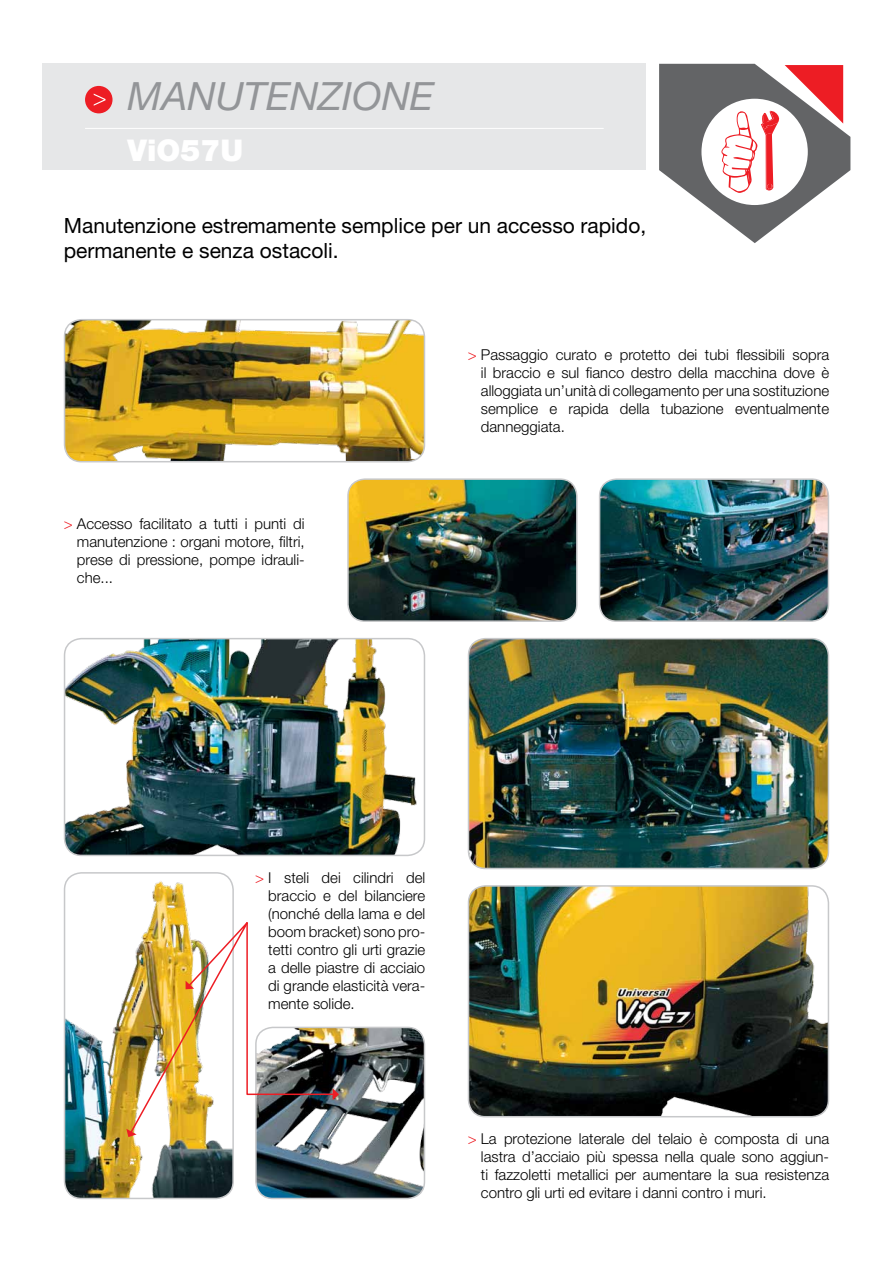
<style>
.page{position:relative;width:893px;height:1263px;background:#fff}
.page>*{position:absolute;margin:0;border:0;box-sizing:border-box;transform-origin:0 0}
.t1{font:italic 39px "Helvetica Neue LT Std";color:#939598}
.t2{font:900 30px "Helvetica Neue LT Std";color:#fff}
.t3{font:21px/25.2px "Helvetica Neue LT Std";color:#000}
.t4{font:300 15px/18px "Helvetica Neue LT Std";color:#000;text-align:justify}
.s1{color:#ed1d24}
</style>
<div class="page">
<div style="left:43px;top:64px;width:603px;height:106px;background:#e6e7e8"></div>
<svg style="left:659px;top:64px;width:191px;height:179px"></svg>
<div style="left:85px;top:86px;width:28px;height:27px;background:#ed1d24;border-radius:50%"></div>
<svg style="left:94px;top:94px;width:12px;height:12px"></svg>
<hr style="left:85px;top:128px;width:519px;height:1px;background:#fff">
<img style="left:65px;top:320px;width:359px;height:142px">
<div style="left:64px;top:319px;width:361px;height:143px;border:2px solid #c7c8ca;border-radius:17px"></div>
<img style="left:350px;top:481px;width:225px;height:140px">
<div style="left:347px;top:478px;width:231px;height:144px;border:2px solid #c7c8ca;border-radius:17px"></div>
<img style="left:600px;top:481px;width:228px;height:140px">
<div style="left:599px;top:478px;width:230px;height:144px;border:2px solid #c7c8ca;border-radius:17px"></div>
<img style="left:65px;top:639px;width:359px;height:216px">
<div style="left:64px;top:638px;width:361px;height:218px;border:2px solid #c7c8ca;border-radius:17px"></div>
<img style="left:468px;top:639px;width:360px;height:229px">
<div style="left:468px;top:638px;width:361px;height:231px;border:2px solid #c7c8ca;border-radius:17px"></div>
<img style="left:468px;top:886px;width:360px;height:231px">
<div style="left:468px;top:885px;width:361px;height:232px;border:2px solid #c7c8ca;border-radius:17px"></div>
<img style="left:65px;top:873px;width:168px;height:325px">
<div style="left:64px;top:872px;width:170px;height:327px;border:2px solid #c7c8ca;border-radius:17px"></div>
<img style="left:258px;top:1027px;width:166px;height:171px">
<div style="left:255px;top:1027px;width:170px;height:172px;border:2px solid #c7c8ca;border-radius:17px"></div>
<img style="left:126px;top:913px;width:213px;height:224px">
<h1 class="t1" style="left:128px;top:73px;width:308px">MANUTENZIONE</h1>
<h2 class="t2" style="left:128px;top:132px;width:117px">ViO57U</h2>
<h3 class="t3" style="left:64px;top:213px;width:584px">Manutenzione estremamente semplice per un accesso rapido, permanente e senza ostacoli.</h3>
<p class="t4" style="left:77px;top:514px;width:229px;text-indent:-13px"><span class="s1">&gt;</span> Accesso facilitato a tutti i punti di manutenzione : organi motore, filtri, prese di pressione, pompe idrauli&shy;che...</p>
<p class="t4" style="left:481px;top:345px;width:350px;text-indent:-13px"><span class="s1">&gt;</span> Passaggio curato e protetto dei tubi flessibili sopra il braccio e sul fianco destro della macchina dove è alloggiata un’unità di collegamento per una sostituzione semplice e rapida della tubazione eventualmente danneggiata.</p>
<p class="t4" style="left:268px;top:868px;width:158px;text-indent:-13px"><span class="s1">&gt;</span> I steli dei cilindri del braccio e del bilanciere (nonché della lama e del boom bracket) sono pro&shy;tetti contro gli urti grazie a delle piastre di acciaio di grande elasticità vera&shy;mente solide.</p>
<p class="t4" style="left:481px;top:1129px;width:350px;text-indent:-13px"><span class="s1">&gt;</span> La protezione laterale del telaio è composta di una lastra d’acciaio più spessa nella quale sono aggiun&shy;ti fazzoletti metallici per aumentare la sua resistenza contro gli urti ed evitare i danni contro i muri.</p>
</div>
